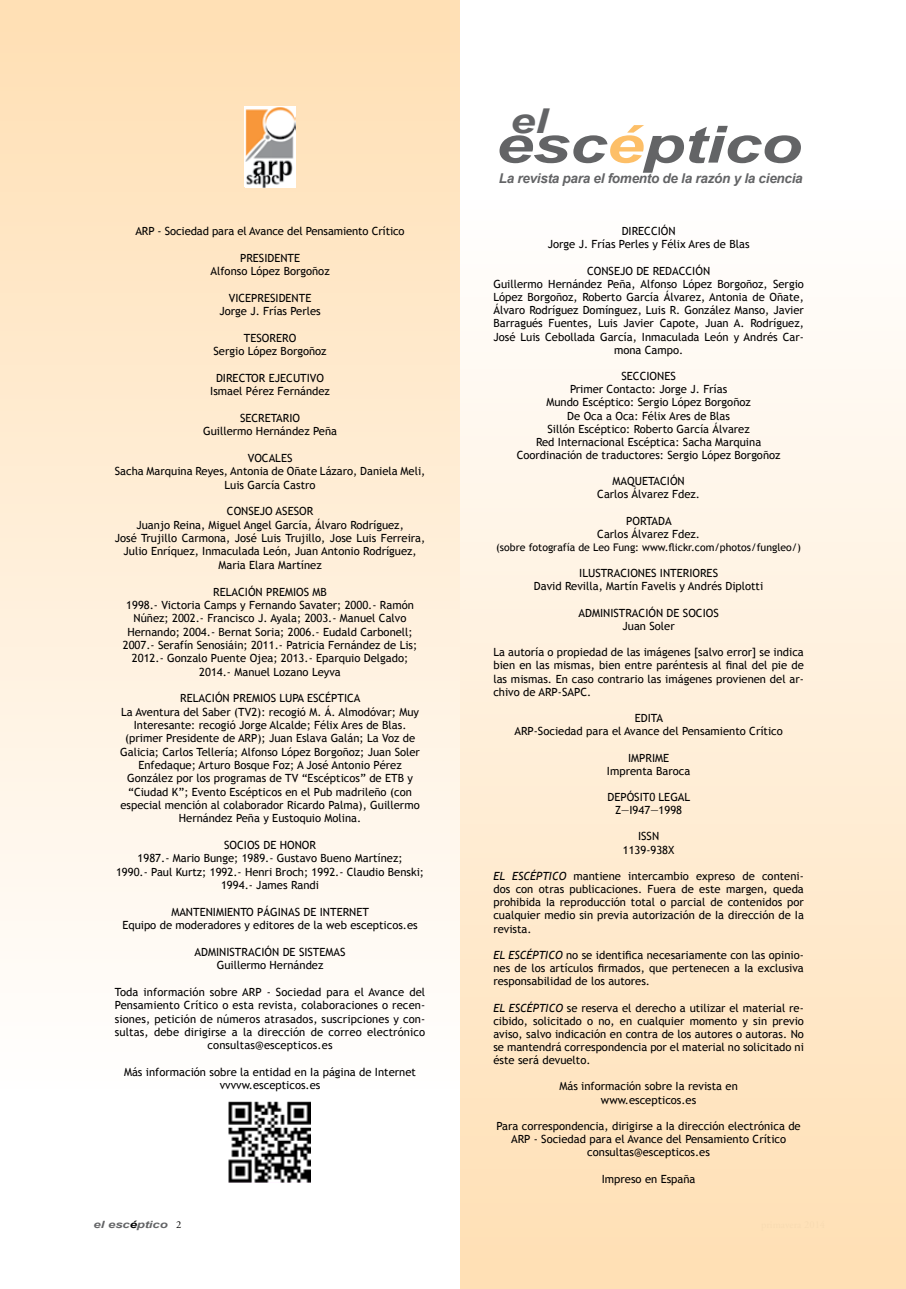
<style>
.page{position:relative;width:906px;height:1289px;background:#fff}
.page>*{position:absolute;margin:0;border:0;box-sizing:border-box;transform-origin:0 0}
.t1{font:italic 700 51.3px "Arial";letter-spacing:-.01em;color:#636466;scale:1.32 1}
.t2{font:italic 700 34.2px "Arial";color:#636466;scale:1.32 1}
.t3{font:italic 700 13.5px "Arial";letter-spacing:-.02em;color:#636466}
.t4{font:11.25px/13.2px "Trebuchet MS";color:#000;text-align:center}
.t5{font:10.5px "Trebuchet MS";color:#000}
.t6{font:italic 700 10.05px "Arial";letter-spacing:-.01em;color:#636466;scale:1.32 1}
.s1{color:#000}
.s2{font-family:"Adobe Garamond Pro";font-weight:400;font-style:normal;font-size:10.5px;color:#000}
.s3{color:#fdbf68}
.s4{font-style:italic}
</style>
<div class="page">
<div style="left:1px;top:1px;width:459px;height:1088px;background:linear-gradient(to bottom,#ffdfb4,#fffefe)"></div>
<div style="left:460px;top:200px;width:445px;height:1088px;background:linear-gradient(to bottom,#fffefe,#ffdfb4)"></div>
<img style="left:229px;top:1101px;width:81px;height:81px">
<img style="left:245px;top:106px;width:50px;height:81px">
<p class="t4" style="left:135px;top:224px;width:271px">ARP - Sociedad para el Avance del Pensamiento Crítico</p>
<p class="t4" style="left:210px;top:251px;width:121px">PRESIDENTE<br>Alfonso López Borgoñoz</p>
<p class="t4" style="left:219px;top:291px;width:103px">VICEPRESIDENTE<br>Jorge J. Frías Perles</p>
<p class="t4" style="left:213px;top:331px;width:115px">TESORERO<br>Sergio López Borgoñoz</p>
<p class="t4" style="left:210px;top:371px;width:121px">DIRECTOR EJECUTIVO<br>Ismael Pérez Fernández</p>
<p class="t4" style="left:203px;top:411px;width:136px">SECRETARIO<br>Guillermo Hernández Peña</p>
<p class="t4" style="left:115px;top:451px;width:312px">VOCALES<br>Sacha Marquina Reyes, Antonia de Oñate Lázaro, Daniela Meli,<br>Luis García Castro</p>
<p class="t4" style="left:115px;top:504px;width:312px">CONSEJO ASESOR<br>Juanjo Reina, Miguel Angel García, Álvaro Rodríguez,<br>José Trujillo Carmona, José Luis Trujillo, Jose Luis Ferreira, Julio Enríquez, Inmaculada León, Juan Antonio Rodríguez, Maria Elara Martínez</p>
<p class="t4" style="left:123px;top:584px;width:296px">RELACIÓN PREMIOS MB<br>1998.- Victoria Camps y Fernando Savater; 2000.- Ramón Núñez; 2002.- Francisco J. Ayala; 2003.- Manuel Calvo Hernando; 2004.- Bernat Soria; 2006.- Eudald Carbonell; 2007.- Serafín Senosiáin; 2011.- Patricia Fernández de Lis; 2012.- Gonzalo Puente Ojea; 2013.- Eparquio Delgado; 2014.- Manuel Lozano Leyva</p>
<p class="t4" style="left:120px;top:691px;width:301px">RELACIÓN PREMIOS LUPA ESCÉPTICA<br>La Aventura del Saber (TV2): recogió M. Á. Almodóvar; Muy Interesante: recogió Jorge Alcalde; Félix Ares de Blas. (primer Presidente de ARP); Juan Eslava Galán; La Voz de Galicia; Carlos Tellería; Alfonso López Borgoñoz; Juan Soler Enfedaque; Arturo Bosque Foz; A José Antonio Pérez González por los programas de TV “Escépticos” de ETB y “Ciudad K”; Evento Escépticos en el Pub madrileño (con especial mención al colaborador Ricardo Palma), Guillermo Hernández Peña y Eustoquio Molina.</p>
<p class="t4" style="left:116px;top:838px;width:309px">SOCIOS DE HONOR<br>1987.- Mario Bunge; 1989.- Gustavo Bueno Martínez;<br>1990.- Paul Kurtz; 1992.- Henri Broch; 1992.- Claudio Benski; 1994.- James Randi</p>
<p class="t4" style="left:122px;top:905px;width:297px">MANTENIMIENTO PÁGINAS DE INTERNET<br>Equipo de moderadores y editores de la web escepticos.es</p>
<p class="t4" style="left:195px;top:945px;width:152px">ADMINISTRACIÓN DE SISTEMAS<br>Guillermo Hernández</p>
<p class="t4" style="left:115px;top:985px;width:312px">Toda información sobre ARP - Sociedad para el Avance del Pensamiento Crítico o esta revista, colaboraciones o recen&shy;siones, petición de números atrasados, suscripciones y con&shy;sultas, debe dirigirse a la dirección de correo electrónico consultas@escepticos.es</p>
<p class="t4" style="left:124px;top:1065px;width:293px">Más información sobre la entidad en Ia página de Internet vvvvw.escepticos.es</p>
<p class="t6" style="left:94px;top:1217px;width:68px">el esc<span class="s1">é</span>ptico <span class="s2">2</span></p>
<h2 class="t2" style="left:510px;top:98px;width:30px">el</h2>
<h1 class="t1" style="left:495px;top:110px;width:233px">esc<span class="s3">é</span>ptico</h1>
<p class="t3" style="left:499px;top:169px;width:305px">La revista para el fomento de la razón y la ciencia</p>
<p class="t4" style="left:548px;top:225px;width:203px">DIRECCIÓN<br>Jorge J. Frías Perles y Félix Ares de Blas</p>
<p class="t4" style="left:493px;top:264px;width:312px">CONSEJO DE REDACCIÓN<br>Guillermo Hernández Peña, Alfonso López Borgoñoz, Sergio López Borgoñoz, Roberto García Álvarez, Antonia de Oñate, Álvaro Rodríguez Domínguez, Luis R. González Manso, Javier Barragués Fuentes, Luis Javier Capote, Juan A. Rodríguez, José Luis Cebollada García, Inmaculada León y Andrés Car&shy;mona Campo.</p>
<p class="t4" style="left:517px;top:369px;width:265px">SECCIONES<br>Primer Contacto: Jorge J. Frías<br>Mundo Escéptico: Sergio López Borgoñoz<br>De Oca a Oca: Félix Ares de Blas<br>Sillón Escéptico: Roberto García Álvarez<br>Red Internacional Escéptica: Sacha Marquina Coordinación de traductores: Sergio López Borgoñoz</p>
<p class="t4" style="left:597px;top:474px;width:104px">MAQUETACIÓN<br>Carlos Álvarez Fdez.</p>
<p class="t4" style="left:597px;top:514px;width:104px">PORTADA<br>Carlos Álvarez Fdez.</p>
<p class="t5" style="left:496px;top:540px;width:306px">(sobre fotografía de Leo Fung: www.flickr.com/photos/fungleo/)</p>
<p class="t4" style="left:534px;top:566px;width:231px">ILUSTRACIONES INTERIORES<br>David Revilla, Martín Favelis y Andrés Diplotti</p>
<p class="t4" style="left:578px;top:606px;width:142px">ADMINISTRACIÓN DE SOCIOS<br>Juan Soler</p>
<p class="t4" style="left:493px;top:645px;width:312px;text-align:justify">La autoría o propiedad de las imágenes [salvo error] se indica bien en las mismas, bien entre paréntesis al final del pie de las mismas. En caso contrario las imágenes provienen del ar&shy;chivo de ARP-SAPC.</p>
<p class="t4" style="left:514px;top:711px;width:270px">EDITA<br>ARP-Sociedad para el Avance del Pensamiento Crítico</p>
<p class="t4" style="left:607px;top:750px;width:85px">IMPRIME<br>Imprenta Baroca</p>
<p class="t4" style="left:607px;top:790px;width:84px">DEPÓSIT0 LEGAL<br>Z—I947—1998</p>
<p class="t4" style="left:623px;top:829px;width:53px">ISSN<br>1139-938X</p>
<p class="t4" style="left:493px;top:869px;width:312px;text-align:justify"><span class="s4">EL ESCÉPTICO</span> mantiene intercambio expreso de conteni&shy;dos con otras publicaciones. Fuera de este margen, queda prohibida Ia reproducción total o parcial de contenidos por cualquier medio sin previa autorización de Ia dirección de Ia revista.</p>
<p class="t4" style="left:493px;top:948px;width:312px;text-align:justify"><span class="s4">EL ESCÉPTICO</span> no se identifica necesariamente con las opinio&shy;nes de los artículos firmados, que pertenecen a Ia exclusiva responsabilidad de los autores.</p>
<p class="t4" style="left:493px;top:1000px;width:312px;text-align:justify"><span class="s4">EL ESCÉPTICO</span> se reserva el derecho a utilizar el material re&shy;cibido, solicitado o no, en cualquier momento y sin previo aviso, salvo indicación en contra de los autores o autoras. No se mantendrá correspondencia por el material no solicitado ni éste será devuelto.</p>
<p class="t4" style="left:559px;top:1079px;width:180px">Más información sobre Ia revista en www.escepticos.es</p>
<p class="t4" style="left:496px;top:1119px;width:306px">Para correspondencia, dirigirse a Ia dirección electrónica de<br>ARP - Sociedad para el Avance del Pensamiento Crítico consultas@escepticos.es</p>
<p class="t4" style="left:602px;top:1171px;width:95px">Impreso en España</p>
</div>
